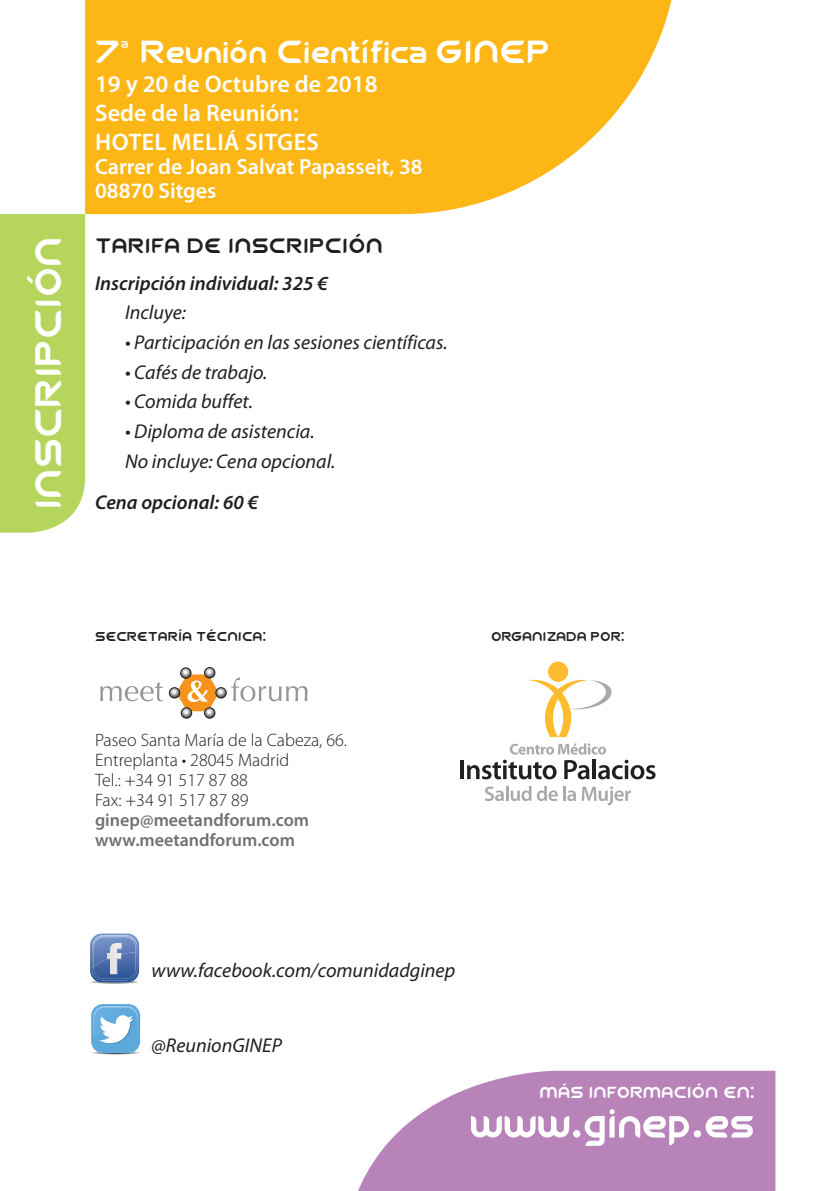
<style>
.page{position:relative;width:840px;height:1191px;background:#fff}
.page>*{position:absolute;margin:0;border:0;box-sizing:border-box;transform-origin:0 0}
.t1{font:53.4px "FIFA Welcome";color:#fff}
.t2{font:46px "FIFA Welcome";color:#fff}
.t3{font:40px "FIFA Welcome";color:#fff}
.t4{font:26px "FIFA Welcome";color:#231f20}
.t5{font:600 24px/28.8px "Myriad Pro";color:#fff}
.t6{font:600 22px/24px "Myriad Pro";color:#fff}
.t7{font:italic 20px/29.6px "Myriad Pro";color:#231f20}
.t8{font:italic 600 20px "Myriad Pro";color:#231f20}
.t9{font:20px "FIFA Welcome";color:#fff}
.t10{font:300 18px/20px "Myriad Pro";color:#231f20}
.t11{font:600 18px/20px "Myriad Pro";color:#6f7073}
.t12{font:16px "FIFA Welcome";color:#231f20}
</style>
<div class="page">
<div style="left:0;top:214px;width:85px;height:318px;background:#b5d55d"></div>
<svg style="left:85px;top:0;width:587px;height:214px;background:#fcbe30"></svg>
<svg style="left:358px;top:1070px;width:417px;height:121px;background:#c194c2"></svg>
<svg style="left:100px;top:682px;width:63px;height:19px"></svg>
<svg style="left:169px;top:667px;width:138px;height:51px"></svg>
<div style="left:547px;top:661px;width:21px;height:21px;background:#fdbb2e;border-radius:50%"></div>
<svg style="left:528px;top:678px;width:84px;height:59px"></svg>
<hr style="left:460px;top:760px;width:3px;height:19px;background:#231f20">
<svg style="left:467px;top:743px;width:188px;height:36px"></svg>
<svg style="left:485px;top:786px;width:18px;height:15px"></svg>
<hr style="left:505px;top:786px;width:3px;height:15px;background:#a8a9ad">
<svg style="left:510px;top:786px;width:47px;height:15px"></svg>
<svg style="left:563px;top:786px;width:12px;height:15px"></svg>
<svg style="left:581px;top:786px;width:49px;height:19px"></svg>
<img style="left:91px;top:982px;width:47px;height:2px">
<svg style="left:90px;top:933px;width:49px;height:49px"></svg>
<img style="left:92px;top:935px;width:45px;height:17px">
<img style="left:107px;top:943px;width:14px;height:9px">
<img style="left:92px;top:952px;width:45px;height:28px">
<img style="left:92px;top:1051px;width:48px;height:3px">
<div style="left:91px;top:1004px;width:49px;height:49px;background:#5ca9dc;border-radius:12px"></div>
<img style="left:93px;top:1006px;width:45px;height:16px">
<img style="left:93px;top:1022px;width:45px;height:29px">
<img style="left:133px;top:1016px;width:1px;height:15px">
<svg style="left:99px;top:1015px;width:34px;height:29px"></svg>
<h2 class="t2" style="left:23px;top:510px;width:275px;rotate:-90deg">INSCRIPCIÓN</h2>
<h3 class="t3" style="left:95px;top:30px;width:456px">7ª Reunión Científica GINEP</h3>
<p class="t5" style="left:95px;top:70px;width:284px">19 y 20 de Octubre de 2018<br>Sede de la Reunión:<br>Hotel Meliá Sitges</p>
<p class="t6" style="left:95px;top:155px;width:329px">Carrer de Joan Salvat Papasseit, 38<br>08870 Sitges</p>
<h3 class="t4" style="left:95px;top:231px;width:289px">TARIFA DE INSCRIPCIÓN</h3>
<p class="t8" style="left:95px;top:272px;width:234px">Inscripción individual: 325 €</p>
<p class="t7" style="left:125px;top:298px;width:62px">Incluye:</p>
<p class="t7" style="left:125px;top:328px;width:324px">• Participación en las sesiones científicas.</p>
<p class="t7" style="left:125px;top:357px;width:144px">• Cafés de trabajo.</p>
<p class="t7" style="left:125px;top:387px;width:129px">• Comida buffet.</p>
<p class="t7" style="left:125px;top:417px;width:211px">• Diploma de asistencia.<br>No incluye: Cena opcional.</p>
<p class="t8" style="left:95px;top:491px;width:164px">Cena opcional: 60 €</p>
<p class="t12" style="left:95px;top:628px;width:173px">SECRETARÍA TÉCNICA:</p>
<p class="t10" style="left:95px;top:730px;width:253px">Paseo Santa María de la Cabeza, 66.<br>Entreplanta • 28045 Madrid<br>Tel.: +34 91 517 87 88<br>Fax: +34 91 517 87 89</p>
<p class="t11" style="left:95px;top:810px;width:215px">ginep@meetandforum.com www.meetandforum.com</p>
<p class="t12" style="left:490px;top:628px;width:135px">ORGANIZADA POR:</p>
<p class="t7" style="left:151px;top:955px;width:305px">www.facebook.com/comunidadginep</p>
<p class="t7" style="left:151px;top:1031px;width:132px">@ReunionGINEP</p>
<p class="t9" style="left:539px;top:1081px;width:104px">Más Información</p>
<p class="t9" style="left:723px;top:1081px;width:33px">en :</p>
<h1 class="t1" style="left:469px;top:1092px;width:287px">www.ginep.es</h1>
</div>
